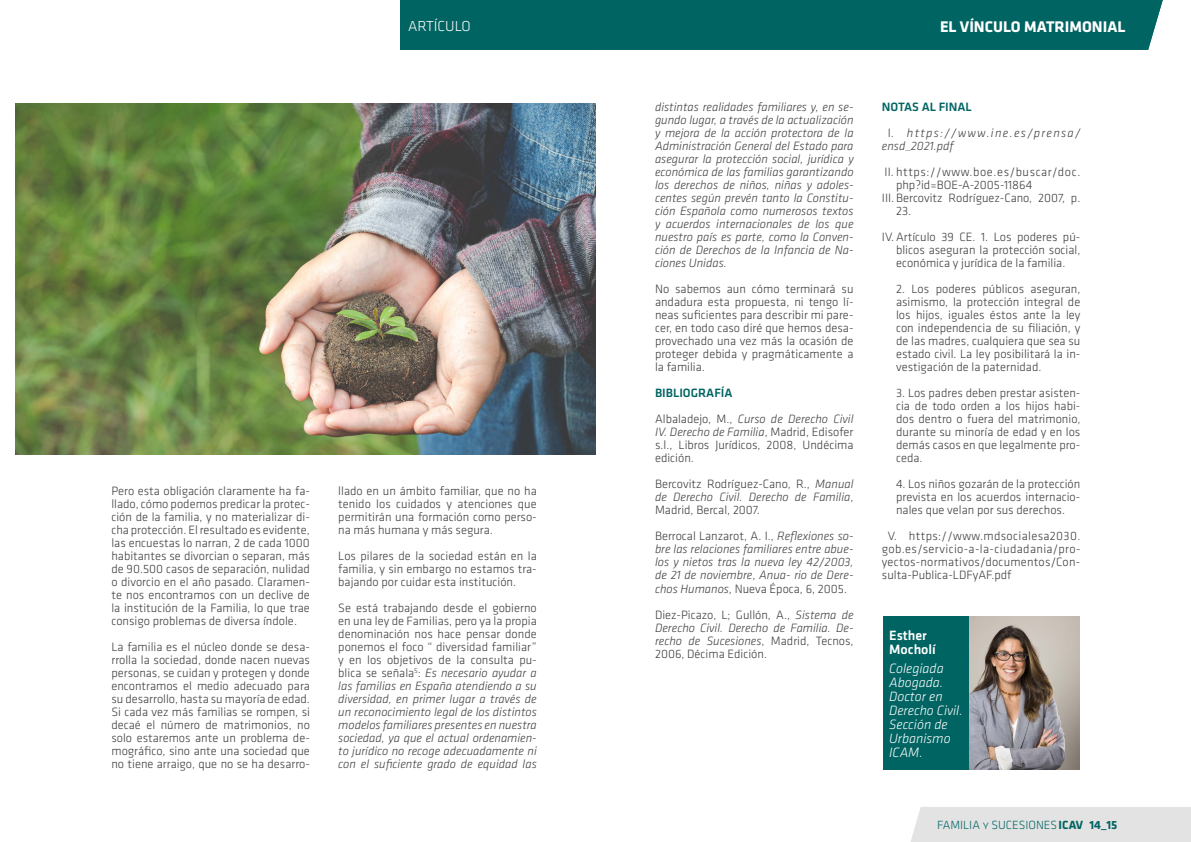
<style>
.page{position:relative;width:1191px;height:842px;background:#fff}
.page>*{position:absolute;margin:0;border:0;box-sizing:border-box;transform-origin:0 0}
.t1{font:700 16px "Klavika";color:#fff}
.t2{font:300 15px "Klavika";color:#fff}
.t3{font:italic 300 14px/14px "Klavika";color:#fff}
.t4{font:500 14px/14px "Klavika";color:#fff}
.t5{font:300 12.5px/13px "Klavika";color:#3c3c3b;text-align:justify}
.t6{font:italic 300 12.5px/13px "Klavika";color:#3c3c3b;text-align:justify}
.t7{font:italic 300 12.5px/26px "Klavika";letter-spacing:.1em;color:#3c3c3b}
.t8{font:300 12.5px "Klavika";letter-spacing:.045em;color:#3c3c3b}
.t9{font:300 12.3px "Klavika";color:#006462}
.s1{font-style:normal}
.s2{font-weight:500;font-style:normal;color:#006462}
.s3{font-style:italic}
.s4{font-weight:700}
</style>
<div class="page">
<div style="left:400px;top:0;width:195px;height:50px;background:#006462"></div>
<div style="left:595px;top:0;width:568px;height:50px;background:#006462"></div>
<div style="left:911px;top:807px;width:280px;height:35px;background:#e3e3e3"></div>
<img style="left:955px;top:616px;width:124px;height:154px">
<div style="left:883px;top:617px;width:86px;height:153px;background:#006462"></div>
<img style="left:16px;top:104px;width:579px;height:350px">
<p class="t5" style="left:111px;top:485px;width:200px">Pero esta obligación claramente ha fa&shy;llado, cómo podemos predicar la protec&shy;ción de la familia, y no materializar di&shy;cha protección. El resultado es evidente, las encuestas lo narran, 2 de cada 1000 habitantes se divorcian o separan, más de 90.500 casos de separación, nulidad o divorcio en el año pasado. Claramen&shy;te nos encontramos con un declive de la institución de la Familia, lo que trae consigo problemas de diversa índole.</p>
<p class="t5" style="left:111px;top:641px;width:200px">La familia es el núcleo donde se desa&shy;rrolla la sociedad, donde nacen nuevas personas, se cuidan y protegen y donde encontramos el medio adecuado para su desarrollo, hasta su mayoría de edad.<br>Si cada vez más familias se rompen, si decaé el número de matrimonios, no solo estaremos ante un problema de&shy;mográfico, sino ante una sociedad que no tiene arraigo, que no se ha desarro-</p>
<p class="t2" style="left:408px;top:18px;width:64px">ARTÍCULO</p>
<p class="t1" style="left:940px;top:17px;width:187px">EL VÍNCULO MATRIMONIAL</p>
<p class="t5" style="left:338px;top:485px;width:200px">llado en un ámbito familiar, que no ha tenido los cuidados y atenciones que permitirán una formación como perso&shy;na más humana y más segura.</p>
<p class="t5" style="left:338px;top:550px;width:200px">Los pilares de la sociedad están en la familia, y sin embargo no estamos tra&shy;bajando por cuidar esta institución.</p>
<p class="t6" style="left:338px;top:602px;width:200px"><span class="s1">Se está trabajando desde el gobierno en una ley de Familias, pero ya la propia denominación nos hace pensar donde ponemos el foco “ diversidad familiar” y en los objetivos de la consulta pu&shy;blica se señala</span><sup>5</sup><span class="s1">:</span> Es necesario ayudar a las familias en España atendiendo a su diversidad, en primer lugar a través de un reconocimiento legal de los distintos modelos familiares presentes en nuestra sociedad, ya que el actual ordenamien&shy;to jurídico no recoge adecuadamente ni con el suficiente grado de equidad las</p>
<p class="t6" style="left:655px;top:101px;width:200px">distintas realidades familiares y, en se&shy;gundo lugar, a través de la actualización y mejora de la acció n protectora de la Administración General del Estado para asegurar la protecció n social, jurídica y económica de las familias garantizando los derechos de niños, niñas y adoles&shy;centes según prevén tanto la Constitu&shy;ción Española como numerosos textos y acuerdos internacionales de los que nuestro país es parte, como la Conven&shy;ción de Derechos de la Infancia de Na&shy;ciones Unidas.</p>
<p class="t5" style="left:655px;top:283px;width:200px">No sabemos aun cómo terminará su andadura esta propuesta, ni tengo lí&shy;neas suficientes para describir mi pare&shy;cer, en todo caso diré que hemos desa&shy;provechado una vez más la ocasión de proteger debida y pragmáticamente a la familia.</p>
<p class="t6" style="left:655px;top:381px;width:200px;line-height:26px"><span class="s2">BIBLIOGRAFÍA<br></span><span class="s1">Albaladejo, M.,</span> Curso de Derecho Civil</p>
<p class="t5" style="left:655px;top:426px;width:200px"><span class="s3">IV. Derecho de Familia</span>, Madrid, Edisofer s.l., Libros Jurídicos, 2008, Undécima edición.</p>
<p class="t5" style="left:655px;top:478px;width:200px">Bercovitz Rodríguez-Cano, R., <span class="s3">Manual de Derecho Civil. Derecho de Familia</span>, Madrid, Bercal, 2007.</p>
<p class="t6" style="left:655px;top:530px;width:200px"><span class="s1">Berrocal Lanzarot, A. I.,</span> Reflexiones so&shy;bre las relaciones familiares entre abue&shy;los y nietos tras la nueva ley 42/2003, de 21 de noviembre<span class="s1">,</span> Anua- rio de Dere&shy;chos Humanos<span class="s1">, Nueva Época, 6, 2005.</span></p>
<p class="t5" style="left:655px;top:608px;width:200px">Diez-Picazo, L; Gullón, A., <span class="s3">Sistema de Derecho Civil. Derecho de Familia. De&shy;recho de Sucesiones</span>, Madrid, Tecnos, 2006, Décima Edición.</p>
<p class="t7" style="left:887px;top:95px;width:194px;text-indent:-6px"><span class="s2">NOTAS AL FINAL<br></span><span class="s1">I.</span> https://www.ine.es/prensa/</p>
<p class="t6" style="left:882px;top:140px;width:73px">ensd_2021.pdf</p>
<p class="t8" style="left:884px;top:165px;width:197px">II. https://www.boe.es/buscar/doc.</p>
<p class="t5" style="left:896px;top:179px;width:138px">php?id=BOE-A-2005-11864</p>
<p class="t5" style="left:882px;top:192px;width:200px">III. Bercovitz Rodríguez-Cano, 2007, p.</p>
<p class="t5" style="left:896px;top:205px;width:17px">23.</p>
<p class="t5" style="left:896px;top:231px;width:186px;text-indent:-14px">IV. Artículo 39 CE. 1. Los poderes pú&shy;blicos aseguran la protección social, económica y jurídica de la familia.</p>
<p class="t5" style="left:896px;top:283px;width:186px">2. Los poderes públicos aseguran, asimismo, la protección integral de los hijos, iguales éstos ante la ley con independencia de su filiación, y de las madres, cualquiera que sea su estado civil. La ley posibilitará la in&shy;vestigación de la paternidad.</p>
<p class="t5" style="left:896px;top:387px;width:186px">3. Los padres deben prestar asisten&shy;cia de todo orden a los hijos habi&shy;dos dentro o fuera del matrimonio, durante su minoría de edad y en los demás casos en que legalmente pro&shy;ceda.</p>
<p class="t5" style="left:896px;top:478px;width:186px">4. Los niños gozarán de la protección prevista en los acuerdos internacio&shy;nales que velan por sus derechos.</p>
<p class="t5" style="left:882px;top:530px;width:200px;text-indent:6px">V. https://www.mdsocialesa2030. gob.es/servicio-a-la-ciudadania/pro&shy;yectos-normativos/documentos/Con&shy;sulta-Publica-LDFyAF.pdf</p>
<p class="t4" style="left:889px;top:628px;width:48px">Esther<br>Mocholí</p>
<p class="t3" style="left:889px;top:662px;width:75px">Colegiada<br>Abogada.<br>Doctor en<br>Derecho Civil.<br>Sección de<br>Urbanismo<br>ICAM.</p>
<p class="t9" style="left:937px;top:818px;width:182px">FAMILIA y SUCESIONES<span class="s4">ICAV 14_15</span></p>
</div>
